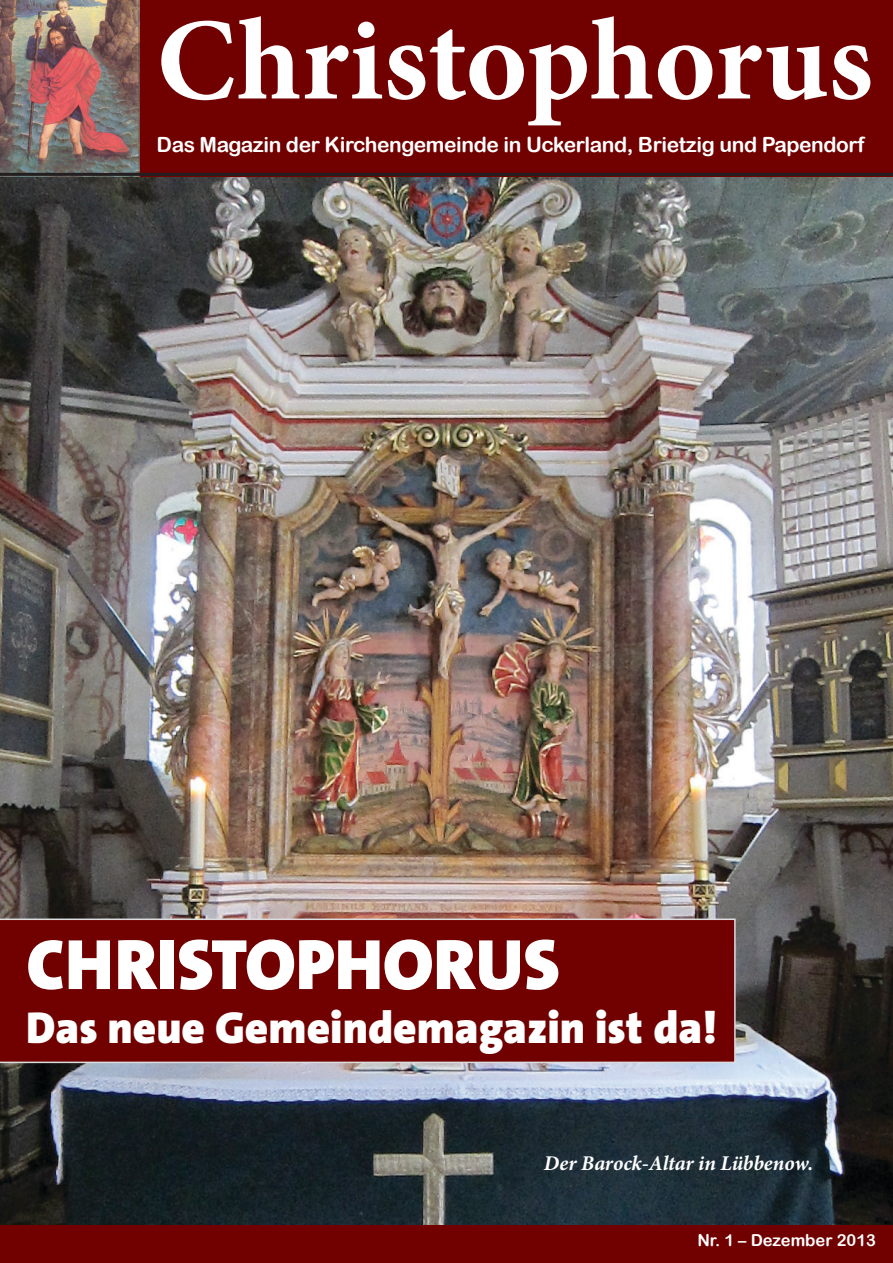
<style>
.page{position:relative;width:893px;height:1263px;background:#fff}
.page>*{position:absolute;margin:0;border:0;box-sizing:border-box;transform-origin:0 0}
.t1{font:700 117px "Minion Pro";color:#fff}
.t2{font:900 72px "SPD The Sans";color:#fff}
.t3{font:900 45px "SPD The Sans";color:#fff}
.t4{font:21px "Arial Rounded MT Bold";letter-spacing:-.02em;color:#fff}
.t5{font:italic 700 21px "Minion Pro";letter-spacing:-.005em;color:#fff}
.t6{font:16.5px "Arial Rounded MT Bold";color:#fff}
</style>
<div class="page">
<img style="left:0;top:176px;width:893px;height:1049px">
<div style="left:0;top:0;width:893px;height:176px;background:#710000"></div>
<img style="left:0;top:0;width:139px;height:173px">
<div style="left:0;top:918px;width:736px;height:145px;background:#710000"></div>
<div style="left:0;top:1225px;width:893px;height:38px;background:#710000"></div>
<hr style="left:0;top:173px;width:893px;height:3px;background:#231f20">
<h1 class="t1" style="left:157px;top:-21px;width:718px">Christophorus</h1>
<p class="t4" style="left:157px;top:133px;width:709px">Das Magazin der Kirchengemeinde in Uckerland, Brietzig und Papendorf</p>
<h2 class="t2" style="left:26px;top:926px;width:535px">CHRISTOPHORUS</h2>
<h3 class="t3" style="left:26px;top:1004px;width:692px">Das neue Gemeindemagazin ist da!</h3>
<p class="t5" style="left:544px;top:1148px;width:271px">Der Barock-Altar in Lübbenow.</p>
<p class="t6" style="left:697px;top:1230px;width:180px">Nr. 1 – Dezember 2013</p>
</div>
